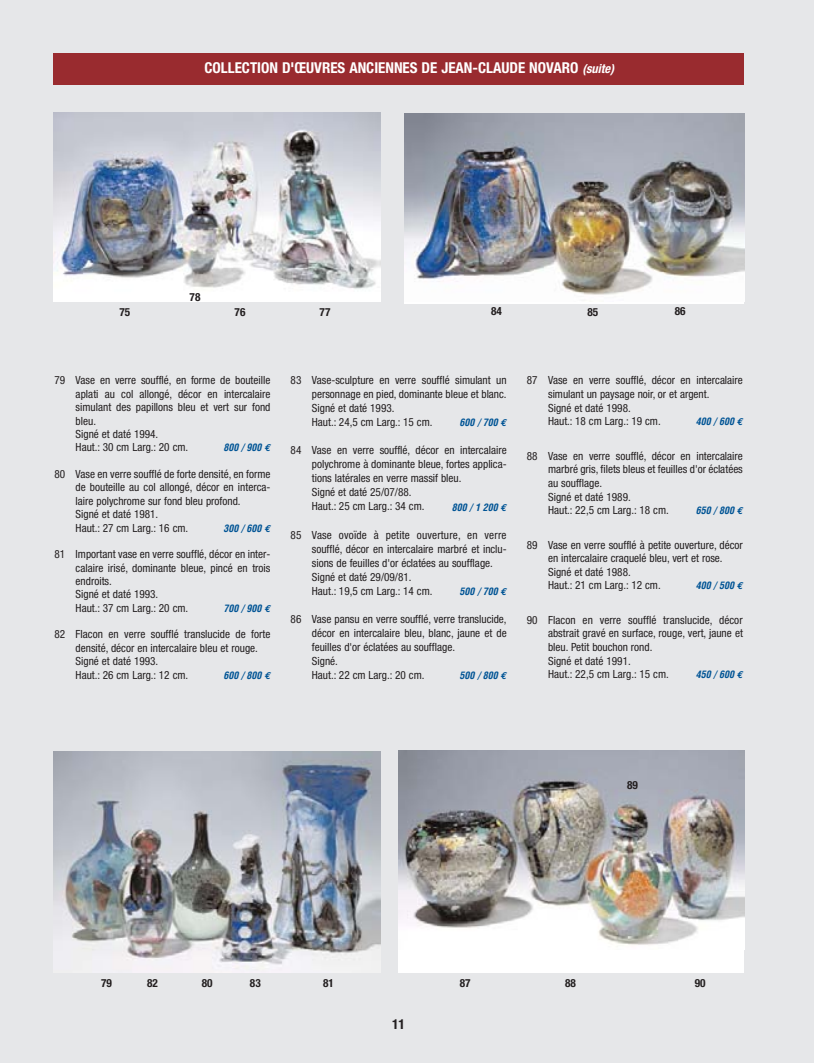
<style>
.page{position:relative;width:815px;height:1063px;background:#fff}
.page>*{position:absolute;margin:0;border:0;box-sizing:border-box;transform-origin:0 0}
.t1{font:700 condensed 15px "Helvetica Neue";color:#fff}
.t2{font:700 condensed 13.75px "Helvetica Neue";color:#231f20}
.t3{font:condensed 11.25px/13.4px "Helvetica Neue";color:#231f20}
.t4{font:700 condensed 11.25px "Helvetica Neue";color:#231f20}
.t5{font:italic 700 condensed 10px "Helvetica";color:#005495}
.s1{font-style:italic;font-size:12.5px}
.s2{font-family:"Euro Mono";font-stretch:normal}
</style>
<div class="page">
<div style="left:0;top:0;width:814px;height:1062px;background:#e6e7e9"></div>
<div style="left:53px;top:53px;width:691px;height:32px;background:#992b2f"></div>
<img style="left:53px;top:112px;width:328px;height:189px">
<img style="left:53px;top:751px;width:327px;height:221px">
<img style="left:405px;top:114px;width:339px;height:188px">
<div style="left:399px;top:750px;width:345px;height:223px;background:#fff"></div>
<img style="left:399px;top:750px;width:345px;height:195px">
<h1 class="t1" style="left:204px;top:62px;width:411px">COLLECTION D'ŒUVRES ANCIENNES DE JEAN-CLAUDE NOVARO <span class="s1">(suite)</span></h1>
<p class="t4" style="left:119px;top:308px;width:12px">75</p>
<p class="t4" style="left:190px;top:293px;width:12px">78</p>
<p class="t4" style="left:235px;top:308px;width:12px">76</p>
<p class="t4" style="left:320px;top:308px;width:12px">77</p>
<p class="t4" style="left:491px;top:307px;width:12px">84</p>
<p class="t4" style="left:587px;top:308px;width:12px">85</p>
<p class="t4" style="left:675px;top:307px;width:12px">86</p>
<p class="t3" style="left:76px;top:375px;width:196px;text-indent:-21px">79 Vase en verre soufflé, en forme de bouteille aplati au col allongé, décor en intercalaire simulant des papillons bleu et vert sur fond bleu.<br>Signé et daté 1994.<br>Haut.: 30 cm Larg.: 20 cm.</p>
<p class="t5" style="left:223px;top:444px;width:49px">800 / 900 <span class="s2">€</span></p>
<p class="t3" style="left:76px;top:468px;width:196px;text-indent:-21px">80 Vase en verre soufflé de forte densité, en forme de bouteille au col allongé, décor en interca&shy;laire polychrome sur fond bleu profond.<br>Signé et daté 1981.<br>Haut.: 27 cm Larg.: 16 cm.</p>
<p class="t5" style="left:223px;top:524px;width:49px">300 / 600 <span class="s2">€</span></p>
<p class="t3" style="left:76px;top:548px;width:196px;text-indent:-21px">81 Important vase en verre soufflé, décor en inter&shy;calaire irisé, dominante bleue, pincé en trois endroits.<br>Signé et daté 1993.<br>Haut.: 37 cm Larg.: 20 cm.</p>
<p class="t5" style="left:223px;top:604px;width:49px">700 / 900 <span class="s2">€</span></p>
<p class="t3" style="left:76px;top:628px;width:196px;text-indent:-21px">82 Flacon en verre soufflé translucide de forte densité, décor en intercalaire bleu et rouge.<br>Signé et daté 1993.<br>Haut.: 26 cm Larg.: 12 cm.</p>
<p class="t5" style="left:223px;top:671px;width:49px">600 / 800 <span class="s2">€</span></p>
<p class="t3" style="left:312px;top:374px;width:196px;line-height:14px;text-indent:-21px">83 Vase-sculpture en verre soufflé simulant un personnage en pied, dominante bleue et blanc.<br>Signé et daté 1993.<br>Haut.: 24,5 cm Larg.: 15 cm.</p>
<p class="t5" style="left:460px;top:419px;width:49px">600 / 700 <span class="s2">€</span></p>
<p class="t3" style="left:312px;top:444px;width:196px;line-height:14px;text-indent:-21px">84 Vase en verre soufflé, décor en intercalaire polychrome à dominante bleue, fortes applica&shy;tions latérales en verre massif bleu.<br>Signé et daté 25/07/88.<br>Haut.: 25 cm Larg.: 34 cm.</p>
<p class="t5" style="left:452px;top:503px;width:56px">800 / 1 200 <span class="s2">€</span></p>
<p class="t3" style="left:312px;top:528px;width:196px;line-height:14px;text-indent:-21px">85 Vase ovoïde à petite ouverture, en verre soufflé, décor en intercalaire marbré et inclu&shy;sions de feuilles d'or éclatées au soufflage.<br>Signé et daté 29/09/81.<br>Haut.: 19,5 cm Larg.: 14 cm.</p>
<p class="t5" style="left:460px;top:587px;width:49px">500 / 700 <span class="s2">€</span></p>
<p class="t3" style="left:312px;top:612px;width:196px;line-height:14px;text-indent:-21px">86 Vase pansu en verre soufflé, verre translucide, décor en intercalaire bleu, blanc, jaune et de feuilles d'or éclatées au soufflage.<br>Signé.<br>Haut.: 22 cm Larg.: 20 cm.</p>
<p class="t5" style="left:460px;top:671px;width:49px">500 / 800 <span class="s2">€</span></p>
<p class="t3" style="left:548px;top:374px;width:196px;text-indent:-21px">87 Vase en verre soufflé, décor en intercalaire simulant un paysage noir, or et argent.<br>Signé et daté 1998.<br>Haut.: 18 cm Larg.: 19 cm.</p>
<p class="t5" style="left:696px;top:418px;width:49px">400 / 600 <span class="s2">€</span></p>
<p class="t3" style="left:548px;top:450px;width:196px;text-indent:-21px">88 Vase en verre soufflé, décor en intercalaire marbré gris, filets bleus et feuilles d'or éclatées au soufflage.<br>Signé et daté 1989.<br>Haut.: 22,5 cm Larg.: 18 cm.</p>
<p class="t5" style="left:696px;top:506px;width:49px">650 / 800 <span class="s2">€</span></p>
<p class="t3" style="left:548px;top:538px;width:196px;text-indent:-21px">89 Vase en verre soufflé à petite ouverture, décor en intercalaire craquelé bleu, vert et rose.<br>Signé et daté 1988.<br>Haut.: 21 cm Larg.: 12 cm.</p>
<p class="t5" style="left:696px;top:582px;width:49px">400 / 500 <span class="s2">€</span></p>
<p class="t3" style="left:548px;top:614px;width:196px;text-indent:-21px">90 Flacon en verre soufflé translucide, décor abstrait gravé en surface, rouge, vert, jaune et bleu. Petit bouchon rond.<br>Signé et daté 1991.<br>Haut.: 22,5 cm Larg.: 15 cm.</p>
<p class="t5" style="left:696px;top:671px;width:49px">450 / 600 <span class="s2">€</span></p>
<p class="t4" style="left:627px;top:781px;width:12px">89</p>
<p class="t4" style="left:101px;top:978px;width:12px">79</p>
<p class="t4" style="left:147px;top:978px;width:12px">82</p>
<p class="t4" style="left:202px;top:978px;width:12px">80</p>
<p class="t4" style="left:250px;top:978px;width:12px">83</p>
<p class="t4" style="left:323px;top:978px;width:12px">81</p>
<p class="t2" style="left:392px;top:1018px;width:15px">11</p>
<p class="t4" style="left:460px;top:978px;width:12px">87</p>
<p class="t4" style="left:565px;top:978px;width:12px">88</p>
<p class="t4" style="left:695px;top:978px;width:12px">90</p>
</div>
